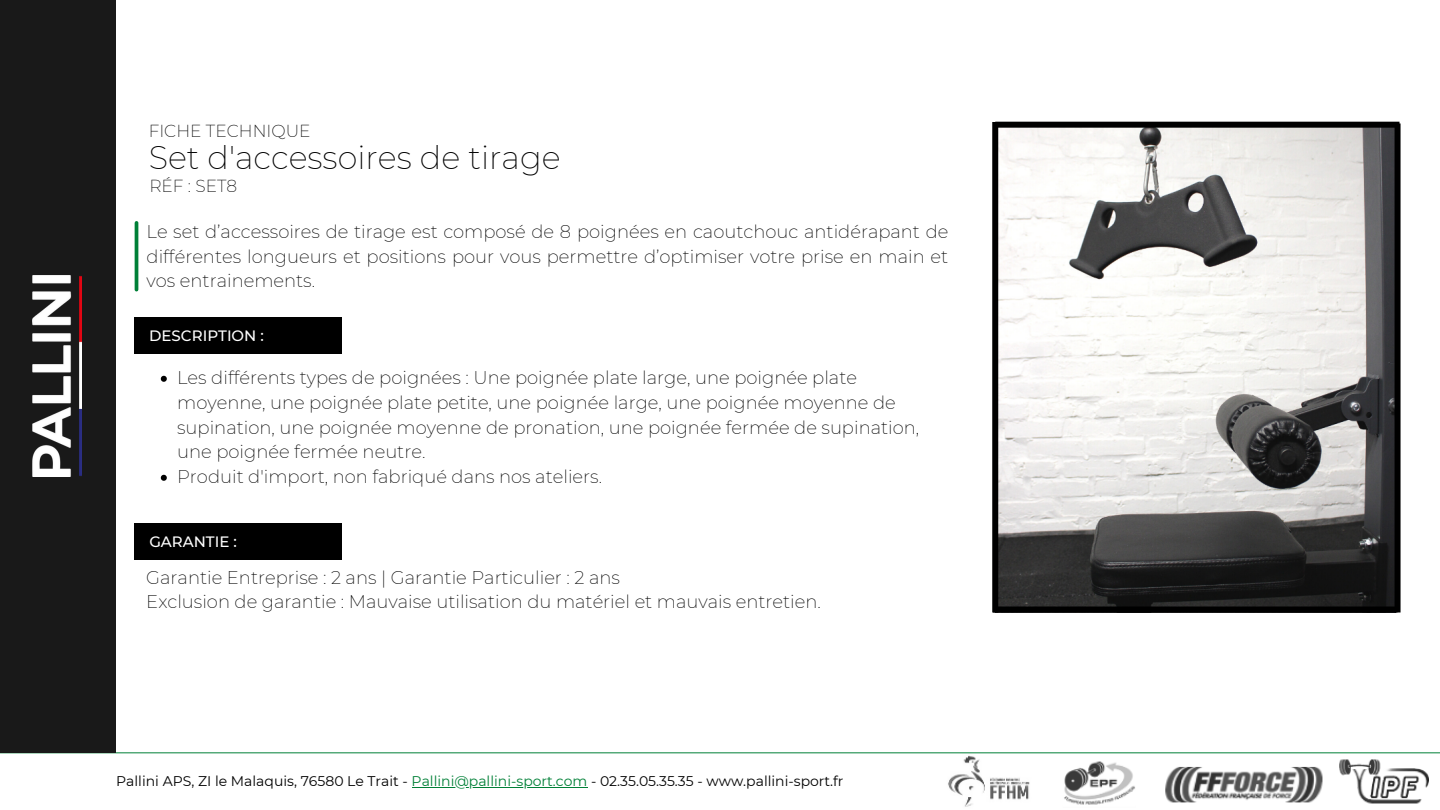
<style>
.page{position:relative;width:1440px;height:810px;background:#fff}
.page>*{position:absolute;margin:0;border:0;box-sizing:border-box;transform-origin:0 0}
.t1{font:200 32px "Montserrat";color:#000}
.t2{font:200 18px/24.8px "Montserrat";color:#000}
.t3{font:200 17px "Montserrat";color:#000}
.t4{font:500 15px "Montserrat";color:#fff}
.t5{font:14px "Montserrat";color:#000}
.s1{color:#008037}
</style>
<div class="page">
<img style="left:930px;top:753px;width:498px;height:54px">
<hr style="left:0;top:752px;width:1440px;height:1px;background:#008037">
<div style="left:0;top:0;width:115px;height:752px;background:#191919"></div>
<img style="left:33px;top:276px;width:48px;height:200px">
<hr style="left:135px;top:223px;width:3px;height:67px;background:#008037">
<img style="left:998px;top:128px;width:397px;height:479px">
<div style="left:995px;top:122px;width:405px;height:6px;background:#000"></div>
<div style="left:992px;top:122px;width:6px;height:491px;background:#000"></div>
<div style="left:993px;top:607px;width:404px;height:6px;background:#000"></div>
<div style="left:1395px;top:123px;width:6px;height:490px;background:#000"></div>
<hr style="left:412px;top:787px;width:175px;height:1px;background:#008037">
<div style="left:134px;top:523px;width:208px;height:37px;background:#000"></div>
<div style="left:134px;top:317px;width:208px;height:37px;background:#000"></div>
<svg style="left:161px;top:376px;width:6px;height:6px"></svg>
<svg style="left:161px;top:475px;width:6px;height:6px"></svg>
<p class="t3" style="left:149px;top:121px;width:163px">FICHE TECHNIQUE</p>
<h1 class="t1" style="left:149px;top:138px;width:414px">Set d'accessoires de tirage</h1>
<p class="t3" style="left:149px;top:176px;width:89px">RÉF : SET8</p>
<p class="t2" style="left:147px;top:219px;width:804px;text-align:justify">Le set d’accessoires de tirage est composé de 8 poignées en caoutchouc antidérapant de différentes longueurs et positions pour vous permettre d’optimiser votre prise en main et vos entrainements.</p>
<p class="t4" style="left:149px;top:326px;width:116px">DESCRIPTION :</p>
<p class="t2" style="left:177px;top:365px;width:744px">Les différents types de poignées : Une poignée plate large, une poignée plate moyenne, une poignée plate petite, une poignée large, une poignée moyenne de supination, une poignée moyenne de pronation, une poignée fermée de supination, une poignée fermée neutre.<br>Produit d'import, non fabriqué dans nos ateliers.</p>
<p class="t4" style="left:149px;top:532px;width:89px">GARANTIE :</p>
<p class="t2" style="left:146px;top:565px;width:676px">Garantie Entreprise : 2 ans | Garantie Particulier : 2 ans<br>Exclusion de garantie : Mauvaise utilisation du matériel et mauvais entretien.</p>
<p class="t5" style="left:116px;top:773px;width:729px">Pallini APS, ZI le Malaquis, 76580 Le Trait - <span class="s1">Pallini@pallini-sport.com</span> - 02.35.05.35.35 - www.pallini-sport.fr</p>
</div>
